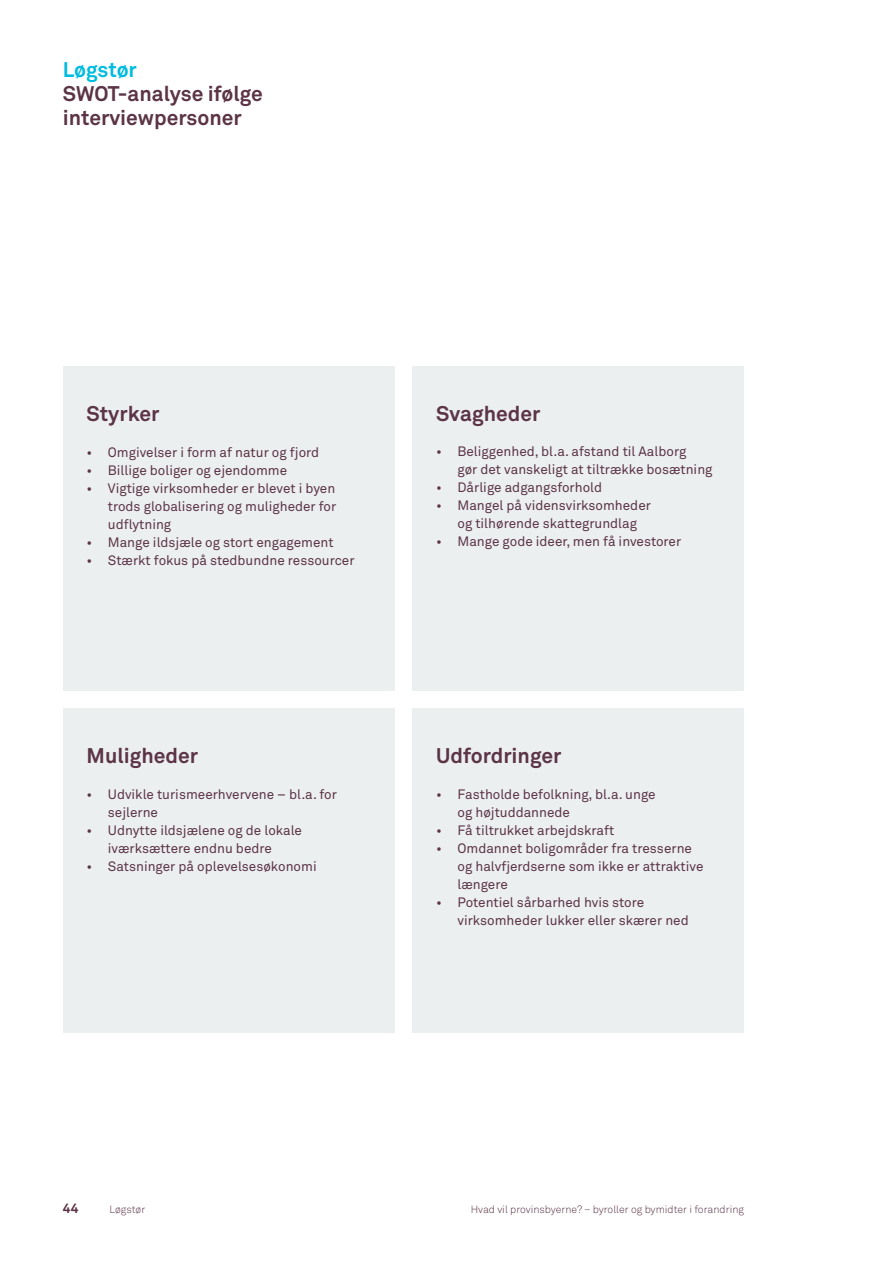
<style>
.page{position:relative;width:893px;height:1263px;background:#fff}
.page>*{position:absolute;margin:0;border:0;box-sizing:border-box;transform-origin:0 0}
.t1{font:700 21px/24px "Akkurat";color:#5b3446}
.t2{font:700 21px "Akkurat";letter-spacing:-.005em;color:#00bcdf}
.t3{font:13.5px/18px "Akkurat";color:#5b3446}
.t4{font:700 13.5px "Akkurat";color:#5b3446}
.t5{font:300 10.5px "Akkurat";color:#5b3446}
</style>
<div class="page">
<div style="left:63px;top:367px;width:332px;height:324px;background:#eceff0"></div>
<div style="left:63px;top:709px;width:332px;height:324px;background:#eceff0"></div>
<div style="left:413px;top:367px;width:331px;height:324px;background:#eceff0"></div>
<div style="left:413px;top:709px;width:331px;height:324px;background:#eceff0"></div>
<h1 class="t2" style="left:63px;top:56px;width:76px">Løgstør</h1>
<h1 class="t1" style="left:63px;top:81px;width:201px">SWOT-analyse ifølge interviewpersoner</h1>
<h1 class="t1" style="left:87px;top:401px;width:74px">Styrker</h1>
<h1 class="t1" style="left:436px;top:401px;width:106px">Svagheder</h1>
<p class="t3" style="left:87px;top:443px;width:234px">• Omgivelser i form af natur og fjord</p>
<p class="t3" style="left:87px;top:461px;width:202px">• Billige boliger og ejendomme</p>
<p class="t3" style="left:108px;top:479px;width:230px;text-align:justify;text-indent:-21px">• Vigtige virksomheder er blevet i byen trods globalisering og muligheder for udflytning</p>
<p class="t3" style="left:87px;top:533px;width:248px">• Mange ildsjæle og stort engagement</p>
<p class="t3" style="left:87px;top:551px;width:269px">• Stærkt fokus på stedbundne ressourcer</p>
<p class="t3" style="left:457px;top:443px;width:256px;text-indent:-21px">• Beliggenhed, bl.a. afstand til Aalborg<br>gør det vanskeligt at tiltrække bosætning</p>
<p class="t3" style="left:436px;top:479px;width:167px">• Dårlige adgangsforhold</p>
<p class="t3" style="left:436px;top:497px;width:216px;text-align:center">• Mangel på vidensvirksomheder og tilhørende skattegrundlag</p>
<p class="t3" style="left:436px;top:533px;width:246px">• Mange gode ideer, men få investorer</p>
<h1 class="t1" style="left:87px;top:743px;width:113px">Muligheder</h1>
<h1 class="t1" style="left:436px;top:743px;width:127px">Udfordringer</h1>
<p class="t3" style="left:108px;top:785px;width:231px;text-indent:-21px">• Udvikle turismeerhvervene – bl.a. for sejlerne</p>
<p class="t3" style="left:108px;top:821px;width:196px;text-indent:-21px">• Udnytte ildsjælene og de lokale iværksættere endnu bedre</p>
<p class="t3" style="left:87px;top:857px;width:232px">• Satsninger på oplevelsesøkonomi</p>
<p class="t3" style="left:457px;top:785px;width:200px;text-indent:-21px">• Fastholde befolkning, bl.a. unge og højtuddannede</p>
<p class="t3" style="left:436px;top:821px;width:180px">• Få tiltrukket arbejdskraft</p>
<p class="t3" style="left:457px;top:839px;width:247px;text-indent:-21px">• Omdannet boligområder fra tresserne og halvfjerdserne som ikke er attraktive længere</p>
<p class="t3" style="left:457px;top:893px;width:233px;text-indent:-21px">• Potentiel sårbarhed hvis store virksomheder lukker eller skærer ned</p>
<p class="t4" style="left:63px;top:1199px;width:17px">44</p>
<p class="t5" style="left:110px;top:1203px;width:37px">Løgstør</p>
<p class="t5" style="left:471px;top:1203px;width:275px">Hvad vil provinsbyerne? – byroller og bymidter i forandring</p>
</div>
